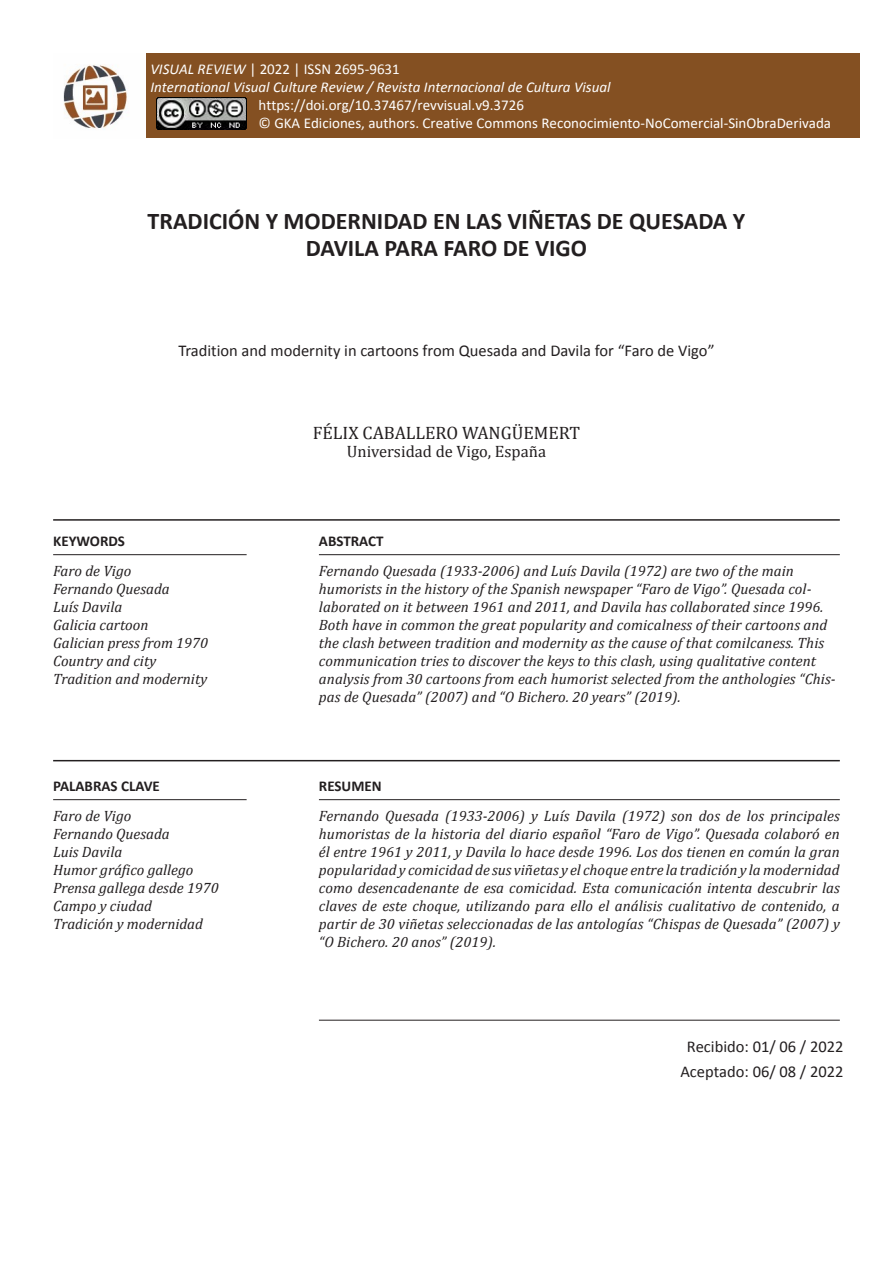
<style>
.page{position:relative;width:893px;height:1263px;background:#fff}
.page>*{position:absolute;margin:0;border:0;box-sizing:border-box;transform-origin:0 0}
.Titulo_Artículo{font:700 24px/27px "Calibri";color:#231f20;text-align:center}
.Autor{font:18px "Cambria";color:#231f20}
.Titulo_Ingles{font:16.5px "Calibri";color:#231f20}
.DATE-HOME{font:16.5px/24.6px "Calibri";color:#231f20;text-align:center}
.Cita{font:16.5px "Cambria";color:#231f20}
.CONTENT-HOME{font:italic 15px/18px "Cambria";letter-spacing:.005em;color:#231f20}
.t1{font:15px "Calibri";color:#fff}
.t2{font:italic 15px "Calibri";color:#fff}
.WORDS-HOME{font:700 15px "Calibri";color:#231f20}
.s1{font-style:italic}
</style>
<div class="page">
<hr style="left:53px;top:519px;width:787px;height:2px;background:#231f20">
<hr style="left:53px;top:760px;width:787px;height:1px;background:#231f20">
<hr style="left:53px;top:554px;width:194px;height:1px;background:#231f20">
<hr style="left:53px;top:799px;width:194px;height:1px;background:#231f20">
<hr style="left:319px;top:554px;width:521px;height:1px;background:#231f20">
<hr style="left:319px;top:799px;width:521px;height:1px;background:#231f20">
<hr style="left:319px;top:1020px;width:521px;height:1px;background:#231f20">
<img style="left:63px;top:64px;width:64px;height:66px">
<div style="left:146px;top:53px;width:714px;height:85px;background:#845022"></div>
<img style="left:157px;top:98px;width:90px;height:31px">
<p class="t1" style="left:150px;top:60px;width:251px"><span class="s1">VISUAL REVIEW</span> | 2022 | ISSN 2695-9631</p>
<p class="t2" style="left:150px;top:78px;width:462px">International Visual Culture Review / Revista Internacional de Cultura Visual</p>
<p class="t1" style="left:258px;top:96px;width:267px">https://doi.org/10.37467/revvisual.v9.3726</p>
<p class="t1" style="left:258px;top:113px;width:574px">© GKA Ediciones, authors. Creative Commons Reconocimiento-NoComercial-SinObraDerivada</p>
<p class="Titulo_Artículo" style="left:148px;top:206px;width:599px">TRADICIÓN Y MODERNIDAD EN LAS VIÑETAS DE QUESADA Y<br>DAVILA PARA FARO DE VIGO</p>
<p class="Titulo_Ingles" style="left:178px;top:340px;width:538px">Tradition and modernity in cartoons from Quesada and Davila for “Faro de Vigo”</p>
<p class="WORDS-HOME" style="left:53px;top:530px;width:73px">KEYWORDS</p>
<p class="CONTENT-HOME" style="left:53px;top:561px;width:80px">Faro de Vigo</p>
<p class="CONTENT-HOME" style="left:53px;top:579px;width:118px">Fernando Quesada</p>
<p class="CONTENT-HOME" style="left:53px;top:597px;width:71px">Luís Davila</p>
<p class="CONTENT-HOME" style="left:53px;top:615px;width:97px">Galicia cartoon</p>
<p class="CONTENT-HOME" style="left:53px;top:633px;width:156px">Galician press from 1970</p>
<p class="CONTENT-HOME" style="left:53px;top:651px;width:105px">Country and city</p>
<p class="CONTENT-HOME" style="left:53px;top:669px;width:156px">Tradition and modernity</p>
<p class="WORDS-HOME" style="left:53px;top:775px;width:108px">PALABRAS CLAVE</p>
<p class="CONTENT-HOME" style="left:53px;top:806px;width:80px">Faro de Vigo</p>
<p class="CONTENT-HOME" style="left:53px;top:824px;width:118px">Fernando Quesada</p>
<p class="CONTENT-HOME" style="left:53px;top:842px;width:71px">Luis Davila</p>
<p class="CONTENT-HOME" style="left:53px;top:860px;width:142px">Humor gráfico gallego</p>
<p class="CONTENT-HOME" style="left:53px;top:878px;width:167px">Prensa gallega desde 1970</p>
<p class="CONTENT-HOME" style="left:53px;top:896px;width:100px">Campo y ciudad</p>
<p class="CONTENT-HOME" style="left:53px;top:914px;width:151px">Tradición y modernidad</p>
<p class="Autor" style="left:313px;top:422px;width:269px">FÉLIX CABALLERO WANGÜEMERT</p>
<p class="Cita" style="left:347px;top:441px;width:201px">Universidad de Vigo, España</p>
<p class="WORDS-HOME" style="left:319px;top:530px;width:66px">ABSTRACT</p>
<p class="CONTENT-HOME" style="left:319px;top:561px;width:518px">Fernando Quesada (1933-2006) and Luís Davila (1972) are two of the main humorists in the history of the Spanish newspaper “Faro de Vigo”. Quesada col&shy;laborated on it between 1961 and 2011, and Davila has collaborated since 1996.<br>Both have in common the great popularity and comicalness of their cartoons and the clash between tradition and modernity as the cause of that comilcaness. This communication tries to discover the keys to this clash, using qualitative content analysis from 30 cartoons from each humorist selected from the anthologies “Chis&shy;pas de Quesada” (2007) and “O Bichero. 20 years” (2019).</p>
<p class="WORDS-HOME" style="left:319px;top:775px;width:64px">RESUMEN</p>
<p class="CONTENT-HOME" style="left:319px;top:806px;width:522px;text-align:justify">Fernando Quesada (1933-2006) y Luís Davila (1972) son dos de los principales humoristas de la historia del diario español “Faro de Vigo”. Quesada colaboró en él entre 1961 y 2011, y Davila lo hace desde 1996. Los dos tienen en común la gran popularidad y comicidad de sus viñetas y el choque entre la tradición y la modernidad como desencadenante de esa comicidad. Esta comunicación intenta descubrir las claves de este choque, utilizando para ello el análisis cualitativo de contenido, a partir de 30 viñetas seleccionadas de las antologías “Chispas de Quesada” (2007) y “O Bichero. 20 anos” (2019).</p>
<p class="DATE-HOME" style="left:680px;top:1034px;width:165px">Recibido: 01/ 06 / 2022<br>Aceptado: 06/ 08 / 2022</p>
</div>
